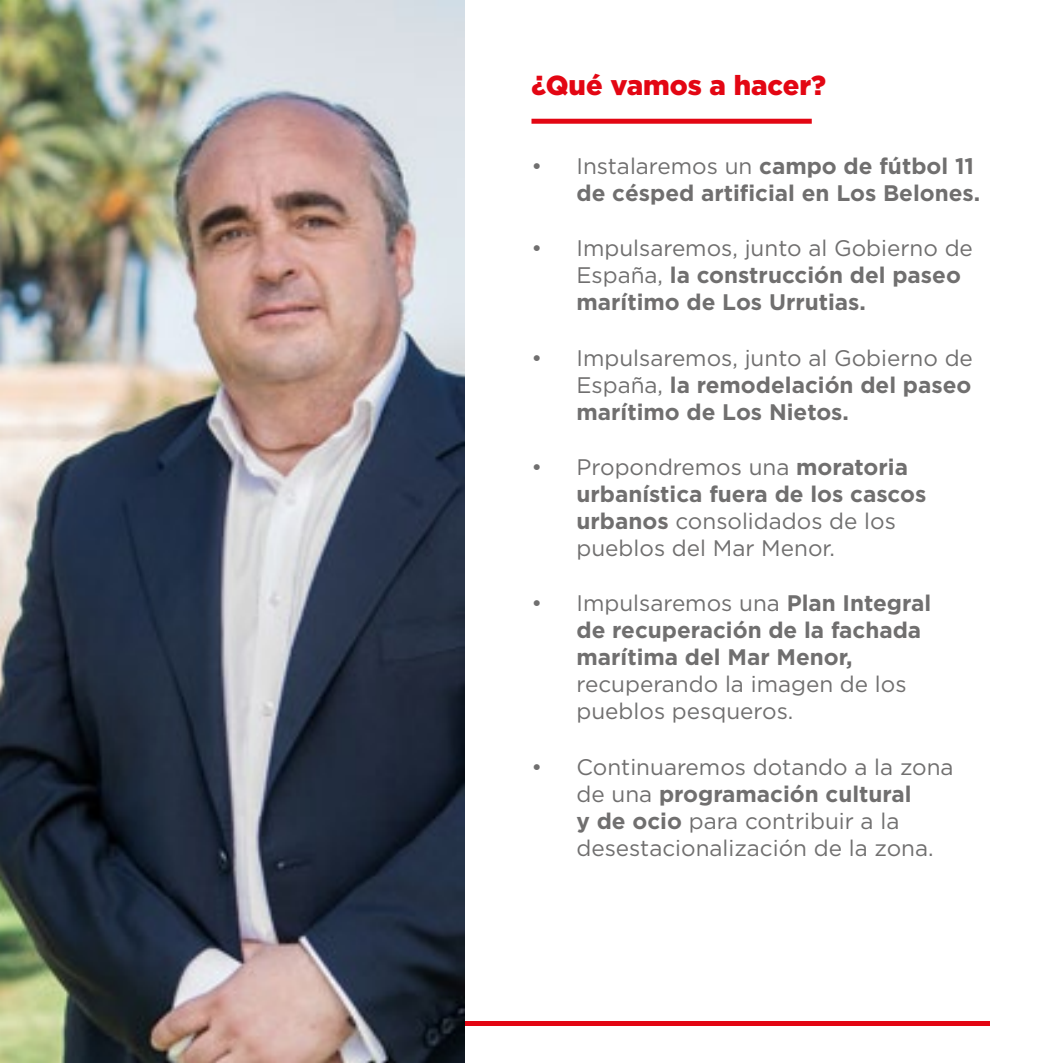
<style>
.page{position:relative;width:1063px;height:1063px;background:#fff}
.page>*{position:absolute;margin:0;border:0;box-sizing:border-box;transform-origin:0 0}
.t1{font:900 27.5px "Gotham";color:#e30613}
.t2{font:22.5px/27px "Gotham";color:#706f6f}
.t3{font:700 22.5px/27px "Gotham";color:#706f6f;text-align:right}
.s1{font-weight:400}
.s2{font-weight:700}
</style>
<div class="page">
<div style="left:144px;top:1021px;width:846px;height:5px;background:#e30613"></div>
<div style="left:531px;top:119px;width:281px;height:5px;background:#e30613"></div>
<img style="left:0;top:0;width:465px;height:1063px">
<p class="t1" style="left:531px;top:66px;width:296px">¿Qué vamos a hacer?</p>
<p class="t3" style="left:531px;top:152px;width:450px"><span class="s1">• Instalaremos un</span> campo de fútbol 11 de césped artificial en Los Belones.</p>
<p class="t3" style="left:576px;top:234px;width:398px;text-align:left;text-indent:-45px"><span class="s1">• Impulsaremos, junto al Gobierno de<br>España,</span> la construcción del paseo marítimo de Los Urrutias.</p>
<p class="t3" style="left:576px;top:344px;width:398px;text-align:justify;text-indent:-45px"><span class="s1">• Impulsaremos, junto al Gobierno de España,</span> la remodelación del paseo marítimo de Los Nietos.</p>
<p class="t2" style="left:576px;top:453px;width:351px;text-indent:-45px">• Propondremos una <span class="s2">moratoria urbanística fuera de los cascos urbanos</span> consolidados de los pueblos del Mar Menor.</p>
<p class="t2" style="left:576px;top:589px;width:356px;text-indent:-45px">• Impulsaremos una <span class="s2">Plan Integral de recuperación de la fachada marítima del Mar Menor, </span>recuperando la imagen de los pueblos pesqueros.</p>
<p class="t2" style="left:576px;top:753px;width:379px;text-indent:-45px">• Continuaremos dotando a la zona de una <span class="s2">programación cultural<br>y de ocio</span> para contribuir a la desestacionalización de la zona.</p>
</div>
